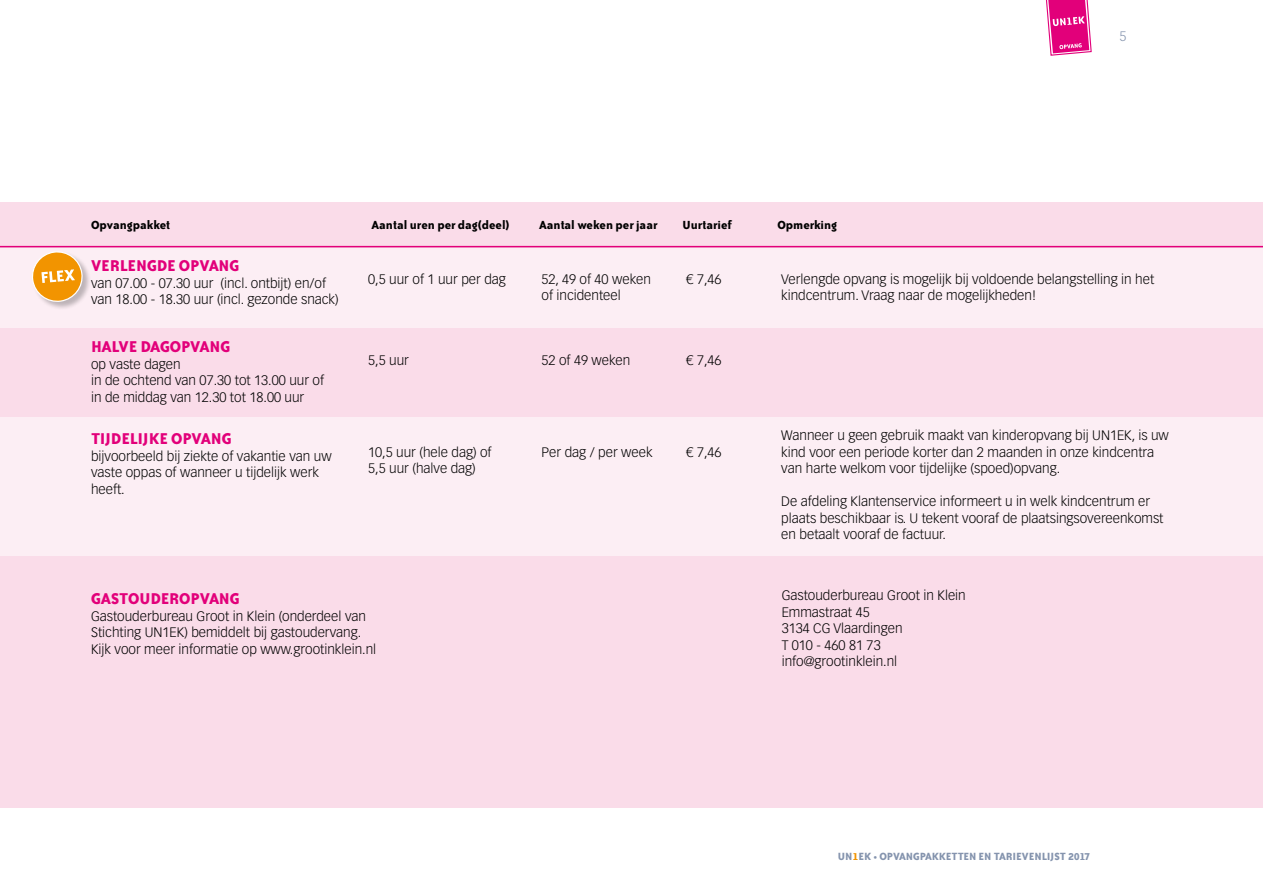
<style>
.page{position:relative;width:1263px;height:893px;background:#fff}
.page>*{position:absolute;margin:0;border:0;box-sizing:border-box;transform-origin:0 0}
.t1{font:700 18px "Bailey Sans ITC";color:#e2007a}
.t2{font:700 18px "Bailey Sans ITC";letter-spacing:-.02em;color:#e2007a}
.t3{font:300 13.5px/16.5px "Vectora LT";color:#000}
.t4{font:700 13.5px "Bailey Sans ITC";color:#000}
.t5{font:300 13.5px "Vectora LT";color:#8594ae}
.t6{font:700 12px "Bailey Sans ITC";color:#8594ae}
.s1{color:#f29400}
</style>
<div class="page">
<svg style="left:1046px;top:0;width:46px;height:56px;background:#e9429c"></svg>
<div style="left:0;top:203px;width:1263px;height:605px;background:#fadce9"></div>
<div style="left:0;top:248px;width:1263px;height:79px;background:#fceef4"></div>
<div style="left:0;top:417px;width:1263px;height:139px;background:#fceef4"></div>
<hr style="left:0;top:246px;width:1263px;height:1px;background:#e2007a">
<div style="left:31px;top:251px;width:60px;height:59px;background:#000;opacity:.25"></div>
<svg style="left:31px;top:251px;width:53px;height:52px"></svg>
<p class="t4" style="left:91px;top:217px;width:81px">Opvangpakket</p>
<p class="t4" style="left:372px;top:217px;width:140px">Aantal uren per dag(deel)</p>
<p class="t4" style="left:539px;top:217px;width:120px">Aantal weken per jaar</p>
<p class="t4" style="left:682px;top:217px;width:51px">Uurtarief</p>
<p class="t4" style="left:777px;top:217px;width:61px">Opmerking</p>
<p class="t5" style="left:1119px;top:28px;width:9px">5</p>
<h1 class="t1" style="left:91px;top:256px;width:148px">Verlengde opvang</h1>
<p class="t3" style="left:91px;top:275px;width:249px">van 07.00 - 07.30 uur (incl. ontbijt) en/of van 18.00 - 18.30 uur (incl. gezonde snack)</p>
<p class="t3" style="left:368px;top:271px;width:139px">0,5 uur of 1 uur per dag</p>
<p class="t3" style="left:541px;top:271px;width:111px">52, 49 of 40 weken of incidenteel</p>
<p class="t3" style="left:686px;top:271px;width:37px">€ 7,46</p>
<p class="t3" style="left:781px;top:271px;width:374px">Verlengde opvang is mogelijk bij voldoende belangstelling in het kindcentrum. Vraag naar de mogelijkheden!</p>
<h1 class="t2" style="left:91px;top:337px;width:139px">Halve dago pvang</h1>
<p class="t3" style="left:91px;top:356px;width:235px">op vaste dagen<br>in de ochtend van 07.30 tot 13.00 uur of in de middag van 12.30 tot 18.00 uur</p>
<p class="t3" style="left:368px;top:352px;width:42px">5,5 uur</p>
<p class="t3" style="left:541px;top:352px;width:90px">52 of 49 weken</p>
<p class="t3" style="left:686px;top:352px;width:37px">€ 7,46</p>
<h1 class="t1" style="left:91px;top:429px;width:39px">Tij delijke</h1>
<h1 class="t1" style="left:171px;top:429px;width:11px">opvang</h1>
<p class="t3" style="left:91px;top:448px;width:242px">bijvoorbeeld bij ziekte of vakantie van uw vaste oppas of wanneer u tijdelijk werk heeft.</p>
<p class="t3" style="left:368px;top:444px;width:125px">10,5 uur (hele dag) of<br>5,5 uur (halve dag)</p>
<p class="t3" style="left:541px;top:444px;width:113px">Per dag / per week</p>
<p class="t3" style="left:686px;top:444px;width:37px">€ 7,46</p>
<p class="t3" style="left:781px;top:427px;width:389px">Wanneer u geen gebruik maakt van kinderopvang bij UN1EK, is uw kind voor een periode korter dan 2 maanden in onze kindcentra van harte welkom voor tijdelijke (spoed)opvang.</p>
<p class="t3" style="left:781px;top:493px;width:384px">De afdeling Klantenservice informeert u in welk kindcentrum er plaats beschikbaar is. U tekent vooraf de plaatsingsovereenkomst en betaalt vooraf de factuur.</p>
<h1 class="t1" style="left:91px;top:589px;width:148px">Gastoud eropvang</h1>
<p class="t3" style="left:91px;top:608px;width:287px">Gastouderbureau Groot in Klein (onderdeel van<br>Stichting UN1EK) bemiddelt bij gastoudervang.<br>Kijk voor meer informatie op www.grootinklein.nl</p>
<p class="t3" style="left:782px;top:587px;width:186px">Gastouderbureau Groot in Klein<br>Emmastraat 45<br>3134 CG Vlaardingen<br>T 010 - 460 81 73 info@grootinklein.nl</p>
<p class="t6" style="left:838px;top:850px;width:254px">UN <span class="s1">1</span>EK • OPVANGPAKKETTEN EN TARIEVENLIJST 2017</p>
</div>
